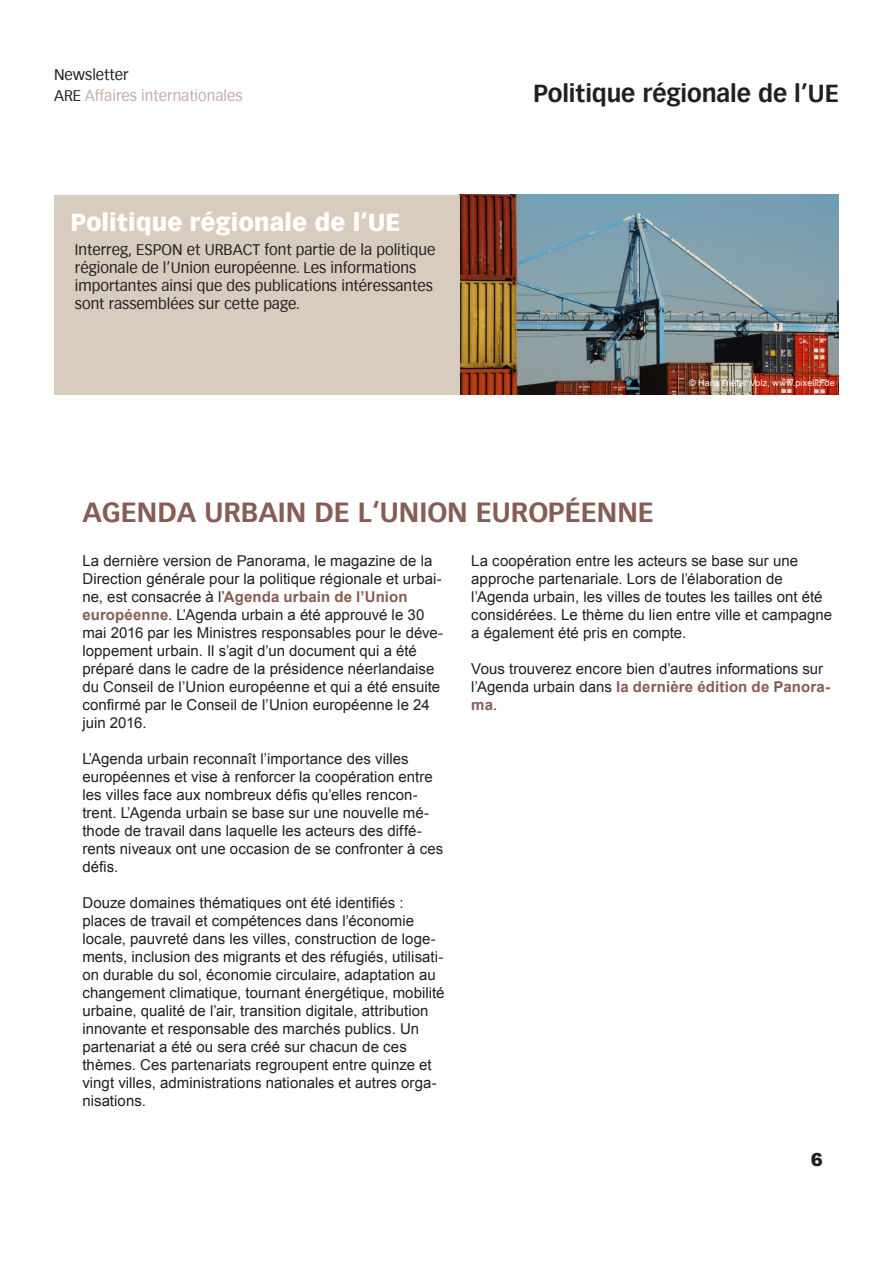
<style>
.page{position:relative;width:893px;height:1263px;background:#fff}
.page>*{position:absolute;margin:0;border:0;box-sizing:border-box;transform-origin:0 0}
.Überschrift__im_Inha{font:700 27px "Vectora LH";color:#865d53}
.t1{font:700 24px "Vectora LH";letter-spacing:-.005em;color:#231f20}
.Kapitel_Überschrift{font:900 24px "Vectora LH";letter-spacing:.005em;color:#fff}
.t2{font:900 18px "Arial";color:#231f20}
.Fliesstext{font:15px/18px "Arial";color:#231f20}
.t3{font:15px/18px "Vectora LH";color:#231f20}
.t4{font:15px/20.4px "Vectora LH";color:#c3ada5}
.Fliesstext-2{font:9px "Arial";letter-spacing:.02em;color:#fff}
.s1{color:#231f20}
.s2{font-weight:700;color:#865d53}
</style>
<div class="page">
<img style="left:459px;top:195px;width:380px;height:199px">
<div style="left:54px;top:195px;width:405px;height:199px;background:#d8ccbe"></div>
<p class="t4" style="left:54px;top:65px;width:190px"><span class="s1">Newsletter<br>ARE</span> Affaires internationales</p>
<p class="Kapitel_Überschrift" style="left:70px;top:208px;width:332px">Politique régionale de l’UE</p>
<p class="t3" style="left:75px;top:241px;width:362px">Interreg, ESPON et URBACT font partie de la politique régionale de l’Union européenne. Les informations importantes ainsi que des publications intéressantes sont rassemblées sur cette page.</p>
<h2 class="t1" style="left:533px;top:79px;width:307px">Politique régionale de l’UE</h2>
<p class="Fliesstext-2" style="left:689px;top:377px;width:147px">© Hans Dieter Volz, www.pixelio.de</p>
<p class="Überschrift__im_Inha" style="left:82px;top:496px;width:573px">AGENDA URBAIN DE L‘UNION EUROPÉENNE</p>
<p class="Fliesstext" style="left:82px;top:551px;width:362px">La dernière version de Panorama, le magazine de la Direction générale pour la politique régionale et urbai&shy;ne, est consacrée à l’<span class="s2">Agenda urbain de l’Union européenne</span>. L’Agenda urbain a été approuvé le 30 mai 2016 par les Ministres responsables pour le déve&shy;loppement urbain. Il s’agit d’un document qui a été préparé dans le cadre de la présidence néerlandaise du Conseil de l’Union européenne et qui a été ensuite confirmé par le Conseil de l’Union européenne le 24 juin 2016.</p>
<p class="Fliesstext" style="left:82px;top:749px;width:363px">L’Agenda urbain reconnaît l’importance des villes européennes et vise à renforcer la coopération entre les villes face aux nombreux défis qu’elles rencon&shy;trent. L’Agenda urbain se base sur une nouvelle mé&shy;thode de travail dans laquelle les acteurs des diffé&shy;rents niveaux ont une occasion de se confronter à ces défis.</p>
<p class="Fliesstext" style="left:82px;top:893px;width:364px">Douze domaines thématiques ont été identifiés : places de travail et compétences dans l’économie locale, pauvreté dans les villes, construction de loge&shy;ments, inclusion des migrants et des réfugiés, utilisati&shy;on durable du sol, économie circulaire, adaptation au changement climatique, tournant énergétique, mobilité urbaine, qualité de l’air, transition digitale, attribution innovante et responsable des marchés publics. Un partenariat a été ou sera créé sur chacun de ces thèmes. Ces partenariats regroupent entre quinze et vingt villes, administrations nationales et autres orga&shy;nisations.</p>
<p class="Fliesstext" style="left:471px;top:551px;width:362px">La coopération entre les acteurs se base sur une approche partenariale. Lors de l’élaboration de l’Agenda urbain, les villes de toutes les tailles ont été considérées. Le thème du lien entre ville et campagne a également été pris en compte.</p>
<p class="Fliesstext" style="left:471px;top:659px;width:360px">Vous trouverez encore bien d’autres informations sur l’Agenda urbain dans <span class="s2">la dernière édition de Panora&shy;ma</span>.</p>
<p class="t2" style="left:811px;top:1147px;width:14px">6</p>
</div>
